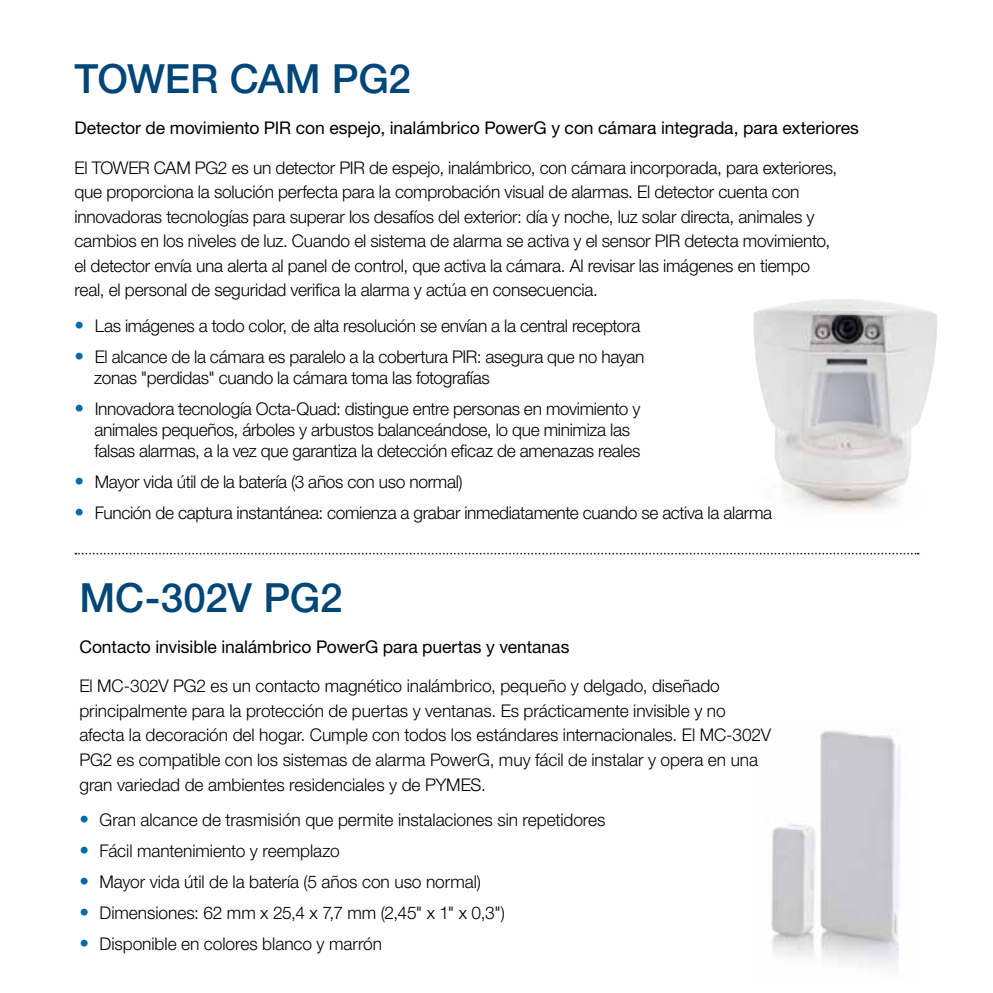
<style>
.page{position:relative;width:993px;height:993px;background:#fff}
.page>*{position:absolute;margin:0;border:0;box-sizing:border-box;transform-origin:0 0}
.t1{font:500 40.25px "Helvetica Neue LT Pro";letter-spacing:-.01em;color:#004677}
.t2{font:300 19.25px "Helvetica Neue LT Pro";color:#0069aa}
.t3{font:300 17.5px/24.5px "Helvetica Neue LT Pro";letter-spacing:-.015em;color:#000}
.t4{font:17.5px "Helvetica Neue LT Pro";letter-spacing:-.005em;color:#000}
</style>
<div class="page">
<img style="left:771px;top:730px;width:129px;height:237px">
<img style="left:754px;top:299px;width:183px;height:212px">
<svg style="left:75px;top:552px;width:843px;height:2px"></svg>
<h1 class="t1" style="left:74px;top:55px;width:338px">TOWER CAM PG2</h1>
<p class="t4" style="left:74px;top:117px;width:785px">Detector de movimiento PIR con espejo, inalámbrico PowerG y con cámara integrada, para exteriores</p>
<p class="t3" style="left:74px;top:155px;width:764px">El TOWER CAM PG2 es un detector PIR de espejo, inalámbrico, con cámara incorporada, para exteriores, que proporciona la solución perfecta para la comprobación visual de alarmas. El detector cuenta con innovadoras tecnologías para superar los desafíos del exterior: día y noche, luz solar directa, animales y cambios en los niveles de luz. Cuando el sistema de alarma se activa y el sensor PIR detecta movimiento, el detector envía una alerta al panel de control, que activa la cámara. Al revisar las imágenes en tiempo real, el personal de seguridad verifica la alarma y actúa en consecuencia.</p>
<p class="t3" style="left:95px;top:313px;width:547px">Las imágenes a todo color, de alta resolución se envían laa central receptora</p>
<p class="t2" style="left:74px;top:313px;width:11px">•</p>
<p class="t2" style="left:74px;top:344px;width:11px">•</p>
<p class="t2" style="left:74px;top:396px;width:11px">•</p>
<p class="t2" style="left:74px;top:469px;width:11px">•</p>
<p class="t2" style="left:74px;top:500px;width:11px">•</p>
<p class="t3" style="left:95px;top:344px;width:551px">El alcance de la cámara es paralelo laa cobertura PIR: asegura que no hayan</p>
<p class="t3" style="left:94px;top:362px;width:547px;line-height:31px">zonas "perdidas" cuando la cámara toma las fotografías<br>Innovadora tecnología Octa-Quad: distingue entre personas en movimiento y</p>
<p class="t3" style="left:94px;top:419px;width:547px;line-height:21px">animales pequeños, árboles y arbustos balanceándose lo, que minimiza las falsas alarmas laa, vez que garantiza la detección eficaz de amenazas reales</p>
<p class="t3" style="left:95px;top:469px;width:369px">Mayor vida útil de la batería 3( años con uso normal(</p>
<p class="t3" style="left:95px;top:500px;width:678px">Función de captura instantánea: comienza a grabar inmediatamente cuando se activa la alarma</p>
<h1 class="t1" style="left:79px;top:573px;width:264px">MC-302V PG2</h1>
<p class="t4" style="left:79px;top:636px;width:491px">Contacto invisible inalámbrico PowerG para puertas y ventanas</p>
<p class="t3" style="left:79px;top:673px;width:693px">El MC-302V PG2 es un contacto magnético inalámbrico, pequeño y delgado, diseñado principalmente para la protección de puertas y ventanas. Es prácticamente invisible y no afecta la decoración del hogar. Cumple con todos los estándares internacionales. El MC-302V PG2 es compatible con los sistemas de alarma PowerG, muy fácil de instalar y opera en una gran variedad de ambientes residenciales y de PYMES.</p>
<p class="t3" style="left:99px;top:807px;width:507px">Gran alcance de trasmisión que permite instalaciones sin repetidores</p>
<p class="t2" style="left:79px;top:807px;width:11px">•</p>
<p class="t2" style="left:79px;top:838px;width:11px">•</p>
<p class="t3" style="left:99px;top:838px;width:242px">Fácil mantenimiento y reemplazo</p>
<p class="t2" style="left:79px;top:869px;width:11px">•</p>
<p class="t3" style="left:99px;top:869px;width:383px">Mayor vida útil de la batería 5( años con uso normal(</p>
<p class="t2" style="left:79px;top:900px;width:11px">•</p>
<p class="t3" style="left:99px;top:900px;width:407px">Dimensiones: 62 mm x 25,4 x 7,7 mm (2,45" 1x " x 0,3 ("</p>
<p class="t2" style="left:79px;top:931px;width:11px">•</p>
<p class="t3" style="left:99px;top:931px;width:284px">Disponible en colores blanco y marrón</p>
</div>
